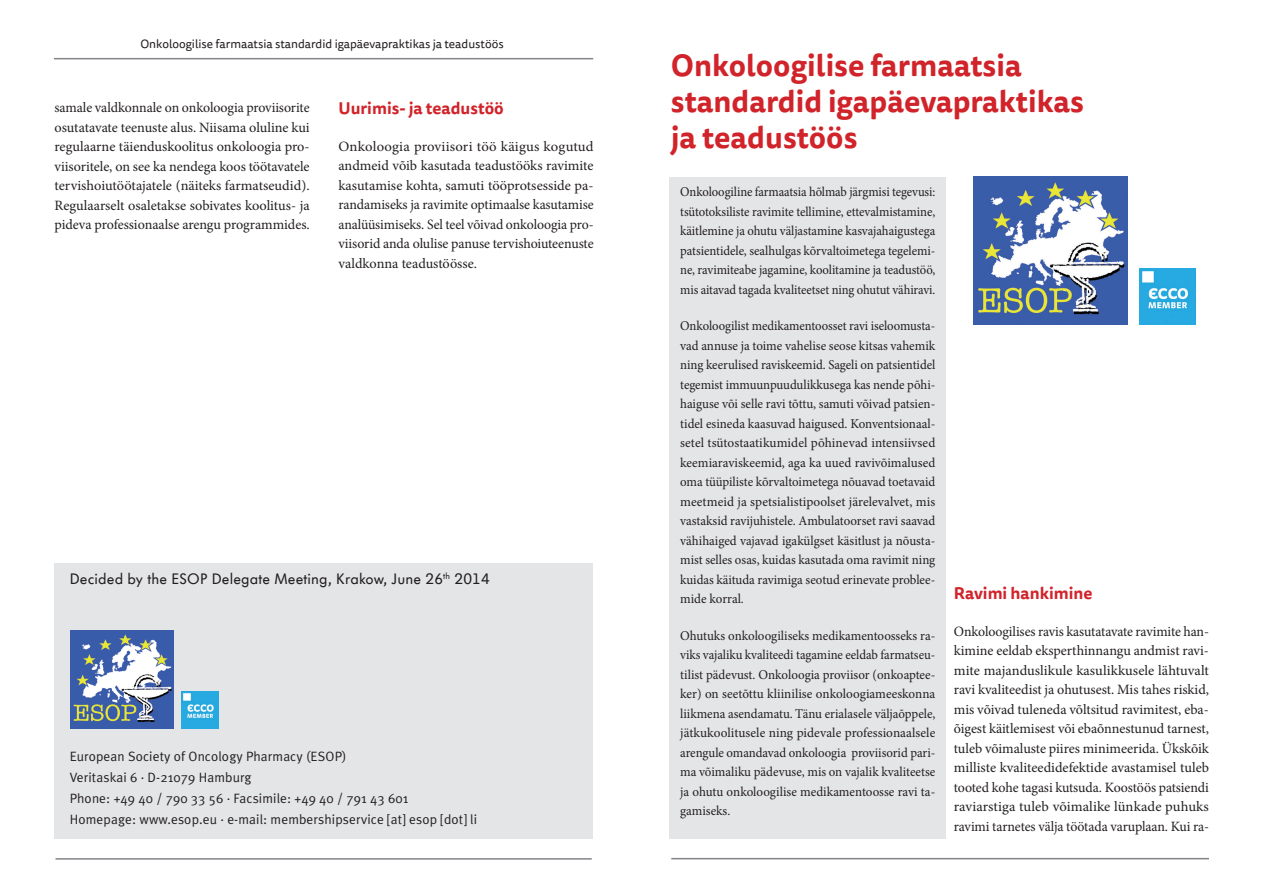
<style>
.page{position:relative;width:1263px;height:893px;background:#fff}
.page>*{position:absolute;margin:0;border:0;box-sizing:border-box;transform-origin:0 0}
.t1{font:700 30px/36px "Tisa Sans Pro";color:#d1232a}
.t2{font:700 16.5px "Tisa Sans Pro";color:#d1232a}
.t3{font:15px "VW Headline OT";letter-spacing:.01em;color:#231f20}
.t4{font:14.25px/19.5px "Minion Pro";letter-spacing:-.005em;color:#231f20;text-align:justify}
.t5{font:13.5px/19.5px "Minion Pro";letter-spacing:-.005em;color:#231f20;text-align:justify;scale:.94 1}
.t6{font:13.5px/19.5px "Minion Pro";letter-spacing:-.005em;color:#231f20;text-align:justify;scale:.96 1}
.t7{font:13.5px/19.5px "Minion Pro";letter-spacing:-.005em;color:#231f20;text-align:justify;scale:.93 1}
.t8{font:13.5px/21px "Meta Plus Normal";letter-spacing:.01em;color:#231f20}
.t9{font:12px "Tisa Sans Pro";color:#231f20}
</style>
<div class="page">
<hr style="left:55px;top:58px;width:537px;height:1px;background:#828487">
<hr style="left:56px;top:858px;width:535px;height:2px;background:#828487">
<hr style="left:672px;top:858px;width:536px;height:1px;background:#828487">
<div style="left:669px;top:177px;width:276px;height:661px;background:#e4e5e7"></div>
<div style="left:54px;top:563px;width:539px;height:275px;background:#e4e5e7"></div>
<img style="left:973px;top:177px;width:155px;height:148px">
<img style="left:1139px;top:268px;width:57px;height:57px">
<img style="left:70px;top:630px;width:103px;height:99px">
<img style="left:181px;top:691px;width:38px;height:38px">
<p class="t9" style="left:140px;top:36px;width:365px">Onkoloogilise farmaatsia standardid igapäevapraktikas ja teadustöös</p>
<p class="t4" style="left:55px;top:98px;width:257px">samale valdkonnale on onkoloogia proviisorite osutatavate teenuste alus. Niisama oluline kui regulaarne täienduskoolitus onkoloogia pro&shy;viisoritele, on see ka nendega koos töötavatele tervishoiutöötajatele (näiteks farmatseudid).<br>Regulaarselt osaletakse sobivates koolitus- ja pideva professionaalse arengu programmides.</p>
<p class="t2" style="left:338px;top:96px;width:167px">Uurimis- ja teadustöö</p>
<p class="t4" style="left:338px;top:136px;width:257px">Onkoloogia proviisori töö käigus kogutud andmeid võib kasutada teadustööks ravimite kasutamise kohta, samuti tööprotsesside pa&shy;randamiseks ja ravimite optimaalse kasutamise analüüsimiseks. Sel teel võivad onkoloogia pro&shy;viisorid anda olulise panuse tervishoiuteenuste valdkonna teadustöösse.</p>
<p class="t3" style="left:70px;top:570px;width:422px">Decided by the ESOP Delegate Meeting, Krakow, June 26<sup>th</sup> 2014</p>
<p class="t8" style="left:70px;top:746px;width:409px">European Society of Oncology Pharmacy (ESOP)<br>Veritaskai 6 · D-21079 Hamburg<br>Phone: +49 40 / 790 33 56 · Facsimile: +49 40 / 791 43 601<br>Homepage: www.esop.eu · e-mail: membershipservice [at] esop [dot] li</p>
<h1 class="t1" style="left:671px;top:47px;width:415px">Onkoloogilise farmaatsia standardid igapäevapraktikas ja teadustöös</h1>
<p class="t7" style="left:680px;top:182px;width:276px">Onkoloogiline farmaatsia hõlmab järgmisi tegevusi: tsütotoksiliste ravimite tellimine, ettevalmistamine, käitlemine ja ohutu väljastamine kasvajahaigustega patsientidele, sealhulgas kõrvaltoimetega tegelemi&shy;ne, ravimiteabe jagamine, koolitamine ja teadustöö, mis aitavad tagada kvaliteetset ning ohutut vähiravi.</p>
<p class="t5" style="left:680px;top:316px;width:273px">Onkoloogilist medikamentoosset ravi iseloomusta&shy;vad annuse ja toime vahelise seose kitsas vahemik ning keerulised raviskeemid. Sageli on patsientidel tegemist immuunpuudulikkusega kas nende põhi&shy;haiguse või selle ravi tõttu, samuti võivad patsien&shy;tidel esineda kaasuvad haigused. Konventsionaal&shy;setel tsütostaatikumidel põhinevad intensiivsed keemiaraviskeemid, aga ka uued ravivõimalused oma tüüpiliste kõrvaltoimetega nõuavad toetavaid meetmeid ja spetsialistipoolset järelevalvet, mis vastaksid ravijuhistele. Ambulatoorset ravi saavad vähihaiged vajavad igakülgset käsitlust ja nõusta&shy;mist selles osas, kuidas kasutada oma ravimit ning kuidas käituda ravimiga seotud erinevate problee&shy;mide korral.</p>
<p class="t6" style="left:680px;top:626px;width:267px">Ohutuks onkoloogiliseks medikamentoosseks ra&shy;viks vajaliku kvaliteedi tagamine eeldab farmatseu&shy;tilist pädevust. Onkoloogia proviisor (onkoaptee&shy;ker) on seetõttu kliinilise onkoloogiameeskonna liikmena asendamatu. Tänu erialasele väljaõppele, jätkukoolitusele ning pidevale professionaalsele arengule omandavad onkoloogia proviisorid pari&shy;ma võimaliku pädevuse, mis on vajalik kvaliteetse ja ohutu onkoloogilise medikamentoosse ravi ta&shy;gamiseks.</p>
<p class="t2" style="left:954px;top:581px;width:140px">Ravimi hankimine</p>
<p class="t4" style="left:954px;top:621px;width:257px">Onkoloogilises ravis kasutatavate ravimite han&shy;kimine eeldab eksperthinnangu andmist ravi&shy;mite majanduslikule kasulikkusele lähtuvalt ravi kvaliteedist ja ohutusest. Mis tahes riskid, mis võivad tuleneda võltsitud ravimitest, eba&shy;õigest käitlemisest või ebaõnnestunud tarnest, tuleb võimaluste piires minimeerida. Ükskõik milliste kvaliteedidefektide avastamisel tuleb tooted kohe tagasi kutsuda. Koostöös patsiendi raviarstiga tuleb võimalike lünkade puhuks ravimi tarnetes välja töötada varuplaan. Kui ra-</p>
</div>
